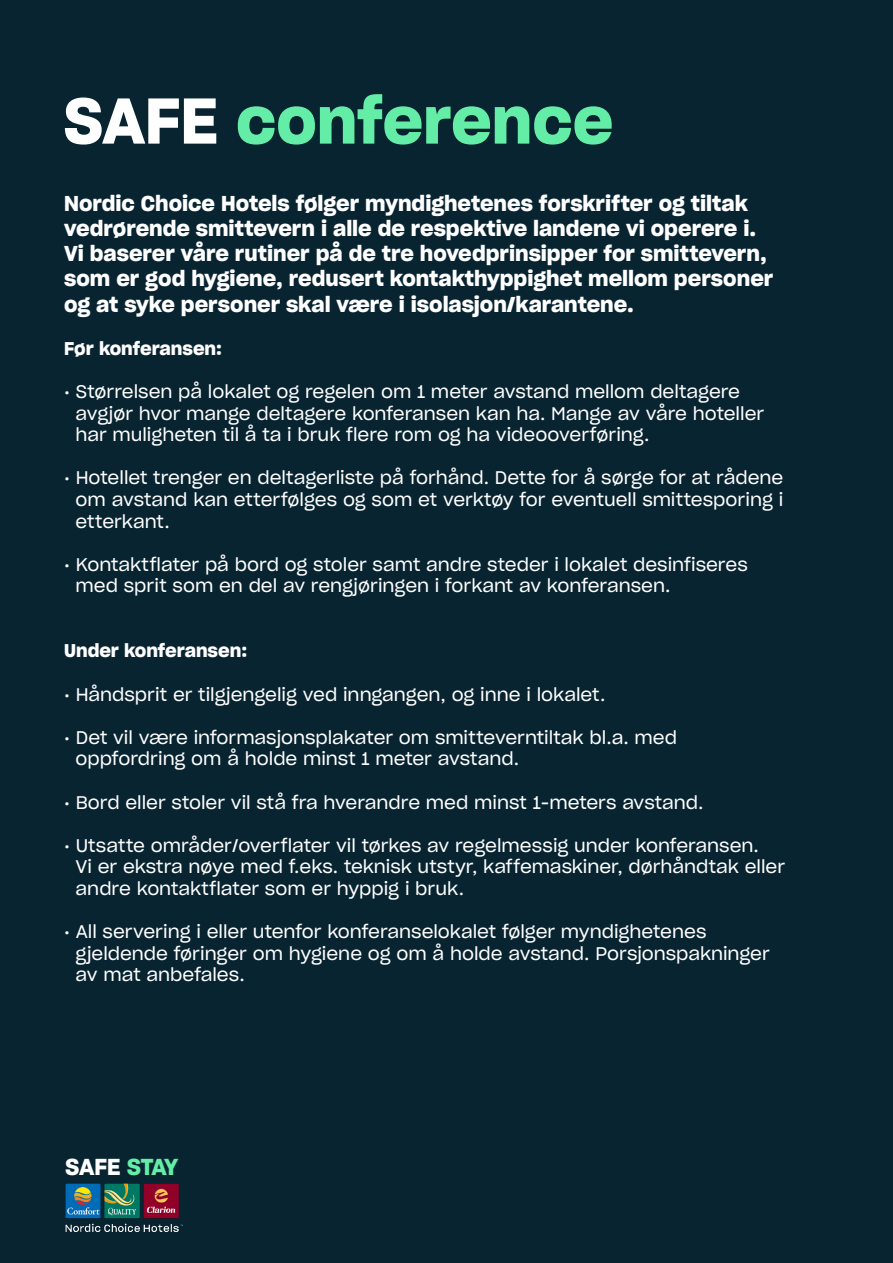
<style>
.page{position:relative;width:893px;height:1263px;background:#082431}
.page>*{position:absolute;margin:0;border:0;box-sizing:border-box;transform-origin:0 0}
.t1{font:63px "Sharp Grotesk Sm Bold 20";color:#64eda6}
.t2{font:22.5px "Sharp Grotesk Sm Bold 20";letter-spacing:-.01em;color:#fff}
.t3{font:21px/25.2px "Sharp Grotesk Sm Bold 20";color:#fff}
.t4{font:18px/21.6px "Sharp Grotesk Book 20";letter-spacing:-.005em;color:#fff}
.t5{font:18px "Sharp Grotesk Sm Bold 20";color:#fff}
.s1{color:#fff}
.s2{color:#64eda6}
</style>
<div class="page">
<img style="left:65px;top:1183px;width:118px;height:49px">
<p class="t1" style="left:64px;top:70px;width:551px"><span class="s1">SAFE</span> conference</p>
<p class="t3" style="left:64px;top:190px;width:711px">Nordic Choice Hotels følger myndighetenes forskrifter og tiltak vedrørende smittevern i alle de respektive landene vi operere i.<br>Vi baserer våre rutiner på de tre hovedprinsipper for smittevern, som er god hygiene, redusert kontakthyppighet mellom personer og at syke personer skal være i isolasjon/karantene.</p>
<p class="t5" style="left:64px;top:334px;width:159px">Før konferansen:</p>
<p class="t4" style="left:64px;top:380px;width:677px">• Størrelsen på lokalet og regelen om 1 meter avstand mellom deltagere</p>
<p class="t4" style="left:76px;top:402px;width:690px">avgjør hvor mange deltagere konferansen kan ha. Mange av våre hoteller har muligheten til å ta i bruk flere rom og ha videooverføring.</p>
<p class="t4" style="left:76px;top:467px;width:709px;text-align:justify;text-indent:-11px">• Hotellet trenger en deltagerliste på forhånd. Dette for å sørge for at rådene om avstand kan etterfølges og som et verktøy for eventuell smittesporing i etterkant.</p>
<p class="t4" style="left:76px;top:553px;width:674px;text-indent:-11px">• Kontaktflater på bord og stoler samt andre steder i lokalet desinfiseres med sprit som en del av rengjøringen i forkant av konferansen.</p>
<p class="t5" style="left:64px;top:636px;width:185px">Under konferansen:</p>
<p class="t4" style="left:64px;top:683px;width:543px">• Håndsprit er tilgjengelig ved inngangen, og inne i lokalet.</p>
<p class="t4" style="left:64px;top:726px;width:614px">• Det vil være informasjonsplakater om smitteverntiltak bl.a. med</p>
<p class="t4" style="left:76px;top:747px;width:445px">oppfordring om å holde minst 1 meter avstand.</p>
<p class="t4" style="left:64px;top:791px;width:641px">• Bord eller stoler vil stå fra hverandre med minst 1-meters avstand.</p>
<p class="t4" style="left:76px;top:834px;width:711px;text-indent:-11px">• Utsatte områder/overflater vil tørkes av regelmessig under konferansen.<br>Vi er ekstra nøye med f.eks. teknisk utstyr, kaffemaskiner, dørhåndtak eller andre kontaktflater som er hyppig i bruk.</p>
<p class="t4" style="left:64px;top:920px;width:644px">• All servering i eller utenfor konferanselokalet følger myndighetenes</p>
<p class="t4" style="left:76px;top:942px;width:696px">gjeldende føringer om hygiene og om å holde avstand. Porsjonspakninger av mat anbefales.</p>
<p class="t2" style="left:66px;top:1148px;width:114px">SAFE <span class="s2">STAY</span></p>
</div>
